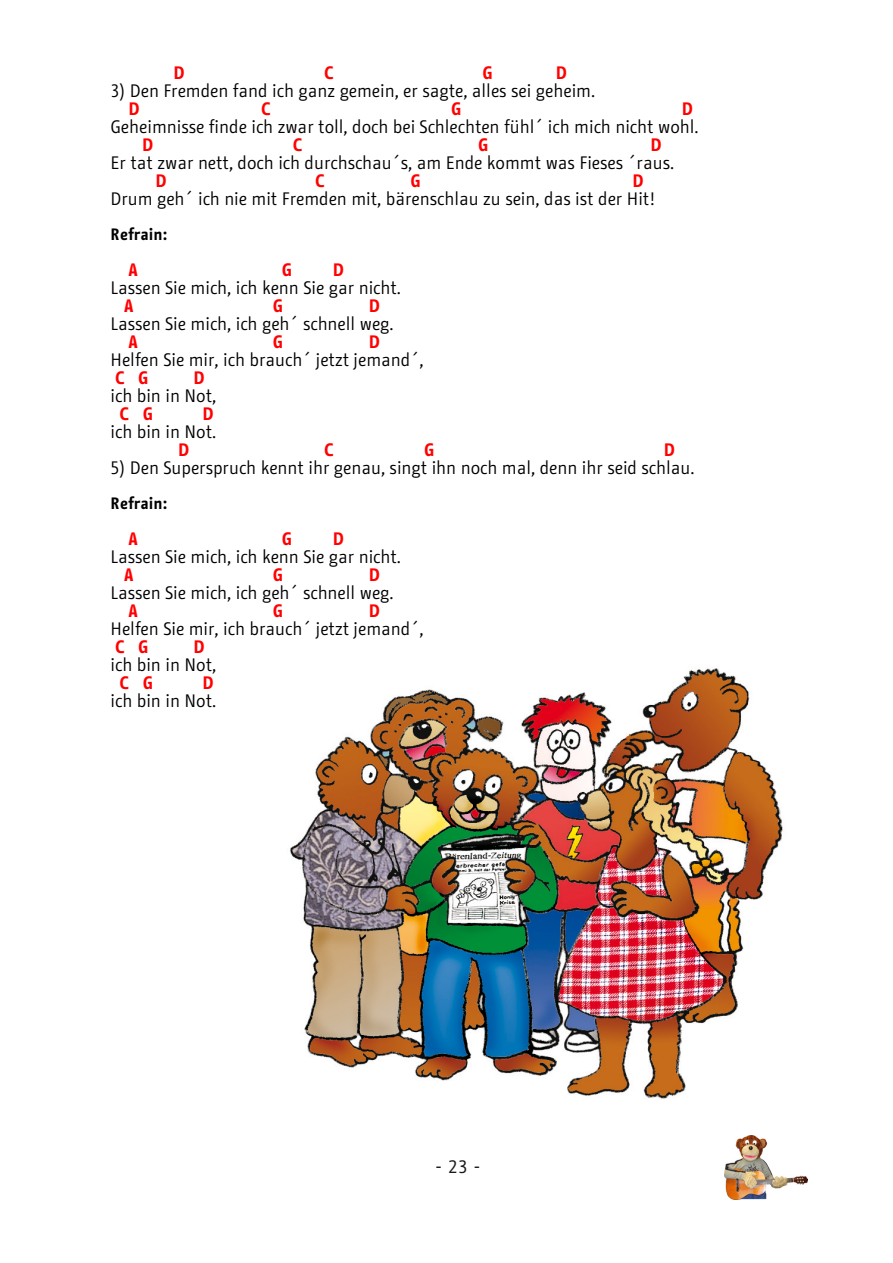
<style>
.page{position:relative;width:893px;height:1263px;background:#fff}
.page>*{position:absolute;margin:0;border:0;box-sizing:border-box;transform-origin:0 0}
.t1{font:18px "BMF Change Sans Condensed";color:#000}
.t2{font:700 18px "BMF Change Sans Condensed";color:#f00}
.t3{font:18px "BMF Change Letter";color:#1a171c}
.t4{font:700 16.5px "BMF Change Sans Condensed";color:#000}
</style>
<div class="page">
<img style="left:290px;top:668px;width:493px;height:431px">
<img style="left:724px;top:1135px;width:83px;height:64px">
<p class="t2" style="left:174px;top:60px;width:13px">D</p>
<p class="t2" style="left:324px;top:60px;width:11px">C</p>
<p class="t2" style="left:483px;top:60px;width:12px">G</p>
<p class="t2" style="left:556px;top:60px;width:13px">D</p>
<p class="t1" style="left:111px;top:79px;width:486px">3) Den Fremden fand ich ganz gemein, er sagte, alles sei geheim.</p>
<p class="t2" style="left:129px;top:96px;width:13px">D</p>
<p class="t2" style="left:261px;top:96px;width:11px">C</p>
<p class="t2" style="left:451px;top:96px;width:12px">G</p>
<p class="t2" style="left:682px;top:96px;width:13px">D</p>
<p class="t1" style="left:111px;top:115px;width:590px">Geheimnisse finde ich zwar toll, doch bei Schlechten fühl´ ich mich nicht wohl.</p>
<p class="t2" style="left:142px;top:132px;width:13px">D</p>
<p class="t2" style="left:293px;top:132px;width:11px">C</p>
<p class="t2" style="left:478px;top:132px;width:12px">G</p>
<p class="t2" style="left:650px;top:132px;width:13px">D</p>
<p class="t1" style="left:111px;top:151px;width:565px">Er tat zwar nett, doch ich durchschau´s, am Ende kommt was Fieses ´raus.</p>
<p class="t2" style="left:156px;top:168px;width:13px">D</p>
<p class="t2" style="left:315px;top:168px;width:11px">C</p>
<p class="t2" style="left:411px;top:168px;width:12px">G</p>
<p class="t2" style="left:632px;top:168px;width:13px">D</p>
<p class="t1" style="left:111px;top:187px;width:546px">Drum geh´ ich nie mit Fremden mit, bärenschlau zu sein, das ist der Hit!</p>
<p class="t4" style="left:111px;top:223px;width:58px">Refrain:</p>
<p class="t2" style="left:129px;top:257px;width:11px">A</p>
<p class="t2" style="left:282px;top:257px;width:12px">G</p>
<p class="t2" style="left:333px;top:257px;width:13px">D</p>
<p class="t1" style="left:111px;top:276px;width:292px">Lassen Sie mich, ich kenn Sie gar nicht.</p>
<p class="t2" style="left:124px;top:293px;width:11px">A</p>
<p class="t2" style="left:273px;top:293px;width:12px">G</p>
<p class="t2" style="left:369px;top:293px;width:13px">D</p>
<p class="t1" style="left:111px;top:312px;width:285px">Lassen Sie mich, ich geh´ schnell weg.</p>
<p class="t2" style="left:129px;top:329px;width:11px">A</p>
<p class="t2" style="left:273px;top:329px;width:12px">G</p>
<p class="t2" style="left:369px;top:329px;width:13px">D</p>
<p class="t1" style="left:111px;top:348px;width:314px">Helfen Sie mir, ich brauch´ jetzt jemand´,</p>
<p class="t2" style="left:115px;top:365px;width:35px">C G</p>
<p class="t2" style="left:194px;top:365px;width:13px">D</p>
<p class="t1" style="left:111px;top:384px;width:107px">ich bin in Not,</p>
<p class="t2" style="left:120px;top:401px;width:35px">C G</p>
<p class="t2" style="left:203px;top:401px;width:13px">D</p>
<p class="t1" style="left:111px;top:420px;width:107px">ich bin in Not.</p>
<p class="t2" style="left:178px;top:437px;width:13px">D</p>
<p class="t2" style="left:324px;top:437px;width:11px">C</p>
<p class="t2" style="left:424px;top:437px;width:12px">G</p>
<p class="t2" style="left:664px;top:437px;width:13px">D</p>
<p class="t1" style="left:111px;top:456px;width:585px">5) Den Superspruch kennt ihr genau, singt ihn noch mal, denn ihr seid schlau.</p>
<p class="t4" style="left:111px;top:492px;width:58px">Refrain:</p>
<p class="t2" style="left:129px;top:526px;width:11px">A</p>
<p class="t2" style="left:282px;top:526px;width:12px">G</p>
<p class="t2" style="left:333px;top:526px;width:13px">D</p>
<p class="t1" style="left:111px;top:545px;width:292px">Lassen Sie mich, ich kenn Sie gar nicht.</p>
<p class="t2" style="left:124px;top:562px;width:11px">A</p>
<p class="t2" style="left:273px;top:562px;width:12px">G</p>
<p class="t2" style="left:369px;top:562px;width:13px">D</p>
<p class="t1" style="left:111px;top:581px;width:285px">Lassen Sie mich, ich geh´ schnell weg.</p>
<p class="t2" style="left:129px;top:598px;width:11px">A</p>
<p class="t2" style="left:273px;top:598px;width:12px">G</p>
<p class="t2" style="left:369px;top:598px;width:13px">D</p>
<p class="t1" style="left:111px;top:617px;width:314px">Helfen Sie mir, ich brauch´ jetzt jemand´,</p>
<p class="t2" style="left:115px;top:634px;width:35px">C G</p>
<p class="t2" style="left:194px;top:634px;width:13px">D</p>
<p class="t1" style="left:111px;top:653px;width:107px">ich bin in Not,</p>
<p class="t2" style="left:120px;top:670px;width:35px">C G</p>
<p class="t2" style="left:203px;top:670px;width:13px">D</p>
<p class="t1" style="left:111px;top:689px;width:107px">ich bin in Not.</p>
<p class="t3" style="left:435px;top:1155px;width:48px">- 23 -</p>
</div>
